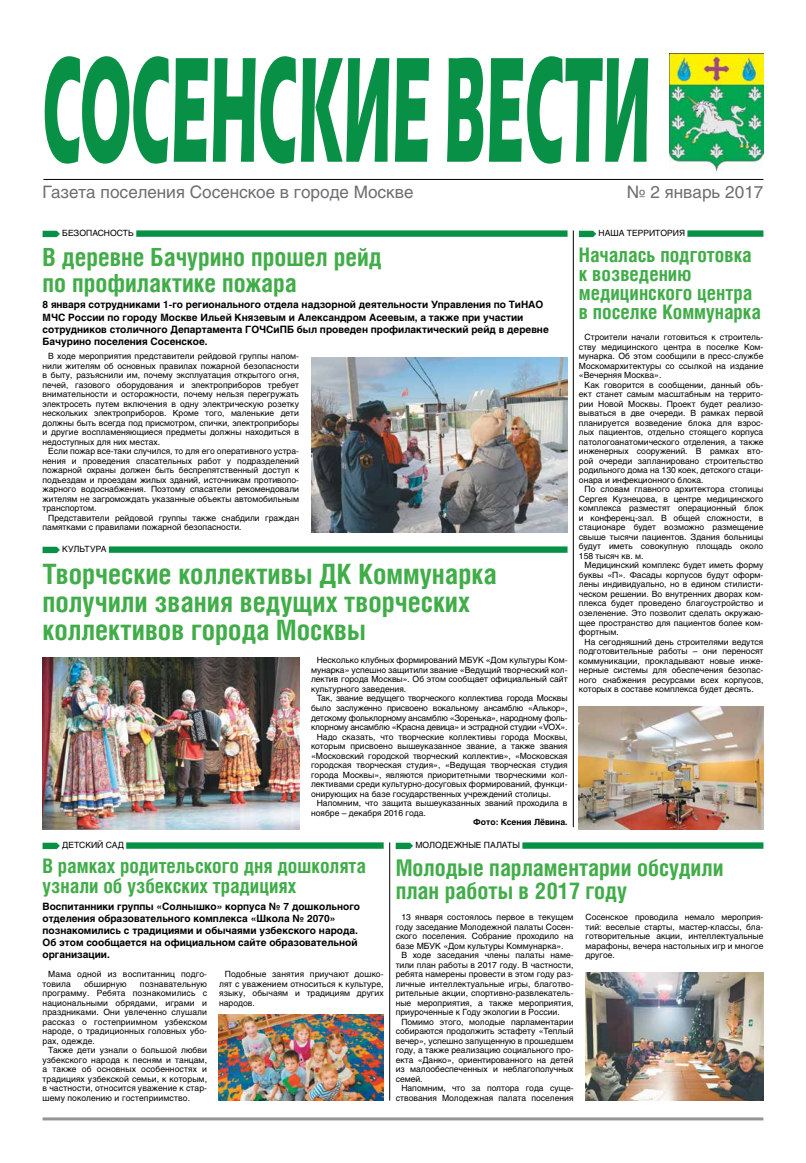
<style>
.page{position:relative;width:806px;height:1163px;background:#fff}
.page>*{position:absolute;margin:0;border:0;box-sizing:border-box;transform-origin:0 0}
.t1{font:147.9px "Eras Bold C";color:#089146;scale:.38 1}
.t2{font:700 28px/28px "Helios Cond C";color:#41ad49}
.t3{font:700 25px/26px "Helios Cond C";color:#41ad49}
.t4{font:700 23px/23px "Helios Cond C";color:#41ad49}
.t5{font:700 20px/19px "Helios Cond C";color:#41ad49}
.t6{font:17px "Helios C";color:#6d6e71}
.t7{font:700 10px/12px "Helios C";color:#000}
.t8{font:8.5px/9.5px "Helios C";color:#000;text-align:justify}
.t9{font:8.5px "Helios C";letter-spacing:-.02em;color:#000}
.t10{font:700 8.5px "Helios C";color:#000}
</style>
<div class="page">
<hr style="left:43px;top:179px;width:720px;height:1px;background:#000">
<img style="left:669px;top:53px;width:94px;height:118px">
<hr style="left:43px;top:1117px;width:720px;height:3px;background:#939598">
<div style="left:136px;top:230px;width:431px;height:7px;background:#089146"></div>
<svg style="left:43px;top:231px;width:17px;height:6px"></svg>
<div style="left:109px;top:546px;width:458px;height:6px;background:#089146"></div>
<svg style="left:43px;top:546px;width:17px;height:7px"></svg>
<div style="left:126px;top:842px;width:257px;height:6px;background:#089146"></div>
<svg style="left:43px;top:842px;width:17px;height:6px"></svg>
<div style="left:522px;top:842px;width:241px;height:6px;background:#089146"></div>
<svg style="left:395px;top:842px;width:18px;height:6px"></svg>
<div style="left:687px;top:230px;width:76px;height:7px;background:#089146"></div>
<svg style="left:578px;top:231px;width:18px;height:6px"></svg>
<img style="left:311px;top:357px;width:256px;height:175px">
<img style="left:43px;top:657px;width:256px;height:172px">
<img style="left:578px;top:706px;width:185px;height:123px">
<img style="left:218px;top:1014px;width:165px;height:86px">
<img style="left:585px;top:972px;width:178px;height:128px">
<hr style="left:572px;top:230px;width:1px;height:597px;background:#000">
<hr style="left:389px;top:842px;width:1px;height:258px;background:#000">
<h1 class="t1" style="left:43px;top:21px;width:1600px">СОСЕНСКИЕ ВЕСТИ</h1>
<h3 class="t6" style="left:43px;top:182px;width:372px">Газета поселения Сосенское в городе Москве</h3>
<h3 class="t6" style="left:626px;top:182px;width:138px">№ 2 январь 2017</h3>
<p class="t8" style="left:62px;top:228px;width:73px">БЕЗОПАСНОСТЬ</p>
<p class="t8" style="left:598px;top:228px;width:88px">НАША ТЕРРИТОРИЯ</p>
<h3 class="t5" style="left:578px;top:244px;width:183px">Началась подготовка к возведению медицинского центра в поселке Коммунарка</h3>
<p class="t8" style="left:578px;top:332px;width:186px;text-indent:6px">Строители начали готовиться к строитель&shy;ству медицинского центра в поселке Ком&shy;мунарка. Об этом сообщили в пресс-службе Москомархитектуры со ссылкой на издание «Вечерняя Москва».</p>
<p class="t8" style="left:578px;top:380px;width:186px;text-indent:6px">Как говорится в сообщении, данный объ&shy;ект станет самым масштабным на террито&shy;рии Новой Москвы. Проект будет реализо&shy;вываться в две очереди. В рамках первой планируется возведение блока для взрос&shy;лых пациентов, отдельно стоящего корпуса патологоанатомического отделения, а также инженерных сооружений. В рамках вто&shy;рой очереди запланировано строительство родильного дома на 130 коек, детского стаци&shy;онара и инфекционного блока.</p>
<p class="t8" style="left:578px;top:484px;width:186px;text-indent:6px">По словам главного архитектора столицы Сергея Кузнецова, в центре медицинского комплекса разместят операционный блок и конференц-зал. В общей сложности, в стационаре будет возможно размещение свыше тысячи пациентов. Здания больницы будут иметь совокупную площадь около 158 тысяч кв. м.</p>
<p class="t8" style="left:578px;top:560px;width:186px;text-indent:6px">Медицинский комплекс будет иметь форму буквы «П». Фасады корпусов будут оформ&shy;лены индивидуально, но в едином стилисти&shy;ческом решении. Во внутренних дворах ком&shy;плекса будет проведено благоустройство и озеленение. Это позволит сделать окружаю&shy;щее пространство для пациентов более ком&shy;фортным.</p>
<p class="t8" style="left:578px;top:636px;width:186px;text-indent:6px">На сегодняшний день строителями ведутся подготовительные работы – они переносят коммуникации, прокладывают новые инже&shy;нерные системы для обеспечения безопас&shy;ного снабжения ресурсами всех корпусов, которых в составе комплекса будет десять.</p>
<h3 class="t3" style="left:43px;top:243px;width:340px">В деревне Бачурино прошел рейд по профилактике пожара</h3>
<p class="t7" style="left:43px;top:299px;width:507px">8 января сотрудниками 1-го регионального отдела надзорной деятельности Управления по ТиНАО МЧС России по городу Москве Ильей Князевым и Александром Асеевым, а также при участии сотрудников столичного Департамента ГОЧСиПБ был проведен профилактический рейд в деревне Бачурино поселения Сосенское.</p>
<p class="t8" style="left:43px;top:351px;width:258px;text-indent:6px">В ходе мероприятия представители рейдовой группы напом&shy;нили жителям об основных правилах пожарной безопасности в быту, разъяснили им, почему эксплуатация открытого огня, печей, газового оборудования и электроприборов требует внимательности и осторожности, почему нельзя перегружать электросеть путем включения в одну электрическую розетку нескольких электроприборов. Кроме того, маленькие дети должны быть всегда под присмотром, спички, электроприборы и другие воспламеняющиеся предметы должны находиться в недоступных для них местах.</p>
<p class="t8" style="left:43px;top:446px;width:258px;text-indent:6px">Если пожар все-таки случился, то для его оперативного устра&shy;нения и проведения спасательных работ у подразделений пожарной охраны должен быть беспрепятственный доступ к подъездам и проездам жилых зданий, источникам противопо&shy;жарного водоснабжения. Поэтому спасатели рекомендовали жителям не загромождать указанные объекты автомобильным транспортом.</p>
<p class="t8" style="left:43px;top:513px;width:258px;text-indent:6px">Представители рейдовой группы также снабдили граждан памятками с правилами пожарной безопасности.</p>
<h2 class="t2" style="left:43px;top:559px;width:455px">Творческие коллективы ДК Коммунарка получили звания ведущих творческих коллективов города Москвы</h2>
<p class="t8" style="left:311px;top:655px;width:258px;text-indent:6px">Несколько клубных формирований МБУК «Дом культуры Ком&shy;мунарка» успешно защитили звание «Ведущий творческий кол&shy;лектив города Москвы». Об этом сообщает официальный сайт культурного заведения.</p>
<p class="t9" style="left:316px;top:693px;width:252px">Так, звание ведущего творческого коллектива города Москвы</p>
<p class="t9" style="left:311px;top:702px;width:258px">было заслуженно присвоено вокальному ансамблю «Алькор»,</p>
<p class="t9" style="left:311px;top:712px;width:258px">детскому фольклорному ансамблю «Зоренька», народному фоль-</p>
<p class="t9" style="left:311px;top:721px;width:258px">клорному ансамблю «Красна девица» и эстрадной студии «VOX».</p>
<p class="t8" style="left:316px;top:731px;width:252px">Надо сказать, что творческие коллективы города Москвы,</p>
<p class="t8" style="left:311px;top:741px;width:258px">которым присвоено вышеуказанное звание, а также звания</p>
<p class="t8" style="left:311px;top:750px;width:258px">«Московский городской творческий коллектив», «Московская</p>
<p class="t8" style="left:311px;top:760px;width:258px">городская творческая студия», «Ведущая творческая студия</p>
<p class="t8" style="left:311px;top:769px;width:258px">города Москвы», являются приоритетными творческими кол-</p>
<p class="t8" style="left:311px;top:779px;width:258px">лективами среди культурно-досуговых формирований, функци-</p>
<p class="t8" style="left:311px;top:788px;width:241px">онирующих на базе государственных учреждений столицы.</p>
<p class="t8" style="left:316px;top:798px;width:252px">Напомним, что защита вышеуказанных званий проходила в</p>
<p class="t8" style="left:311px;top:807px;width:116px">ноябре – декабря 2016 года.</p>
<p class="t10" style="left:473px;top:817px;width:96px">Фото: Ксения Лёвина.</p>
<h3 class="t5" style="left:43px;top:855px;width:325px;line-height:20px">В рамках родительского дня дошколята узнали об узбекских традициях</h3>
<p class="t7" style="left:43px;top:900px;width:319px">Воспитанники группы «Солнышко» корпуса № 7 дошкольного отделения образовательного комплекса «Школа № 2070» познакомились с традициями и обычаями узбекского народа.<br>Об этом сообщается на официальном сайте образовательной организации.</p>
<p class="t8" style="left:43px;top:969px;width:166px;text-indent:6px">Мама одной из воспитанниц подго&shy;товила</p>
<p class="t8" style="left:62px;top:544px;width:46px">КУЛЬТУРА</p>
<p class="t8" style="left:62px;top:840px;width:63px">ДЕТСКИЙ САД</p>
<p class="t8" style="left:415px;top:840px;width:106px">МОЛОДЕЖНЫЕ ПАЛАТЫ</p>
<h3 class="t4" style="left:395px;top:855px;width:329px">Молодые парламентарии обсудили план работы в 2017 году</h3>
<p class="t8" style="left:395px;top:912px;width:179px;text-indent:6px">13 января состоялось первое в текущем году заседание Молодежной палаты Сосен&shy;ского поселения. Собрание проходило на базе МБУК «Дом культуры Коммунарка».</p>
<p class="t8" style="left:395px;top:950px;width:179px;text-indent:6px">В ходе заседания члены палаты наме&shy;тили план работы в 2017 году. В частности, ребята намерены провести в этом году раз&shy;личные интеллектуальные игры, благотво&shy;рительные акции, спортивно-развлекатель&shy;ные мероприятия, а также мероприятия, приуроченные к Году экологии в России.</p>
<p class="t8" style="left:395px;top:1016px;width:179px;text-indent:6px">Помимо этого, молодые парламентарии собираются продолжить эстафету «Теплый вечер», успешно запущенную в прошедшем году, а также реализацию социального про&shy;екта «Данко», ориентированного на детей из малообеспеченных и неблагополучных семей.</p>
<p class="t8" style="left:395px;top:1083px;width:179px;text-align:right">Напомним, что за полтора года суще&shy;ствования Молодежная палата поселения</p>
<p class="t8" style="left:585px;top:912px;width:179px">Сосенское проводила немало мероприя&shy;тий: веселые старты, мастер-классы, бла&shy;готворительные акции, интеллектуальные марафоны, вечера настольных игр и многое другое.</p>
<p class="t8" style="left:219px;top:969px;width:166px;text-indent:6px">Подобные занятия приучают дошко&shy;лят с уважением относиться к культуре, языку, обычаям и традициям других народов.</p>
<p class="t8" style="left:84px;top:978px;width:44px">обширную</p>
<p class="t8" style="left:43px;top:978px;width:166px;text-indent:97px">познавательную программу. Ребята познакомились с национальными обрядами, играми и праздниками. Они увлеченно слушали рассказ о гостеприимном узбекском народе, о традиционных головных убо&shy;рах, одежде.</p>
<p class="t8" style="left:43px;top:1045px;width:166px;text-indent:6px">Также дети узнали о большой любви узбекского народа к песням и танцам, а также об основных особенностях и традициях узбекской семьи, к которым, в частности, относится уважение к стар&shy;шему поколению и гостеприимство.</p>
</div>
